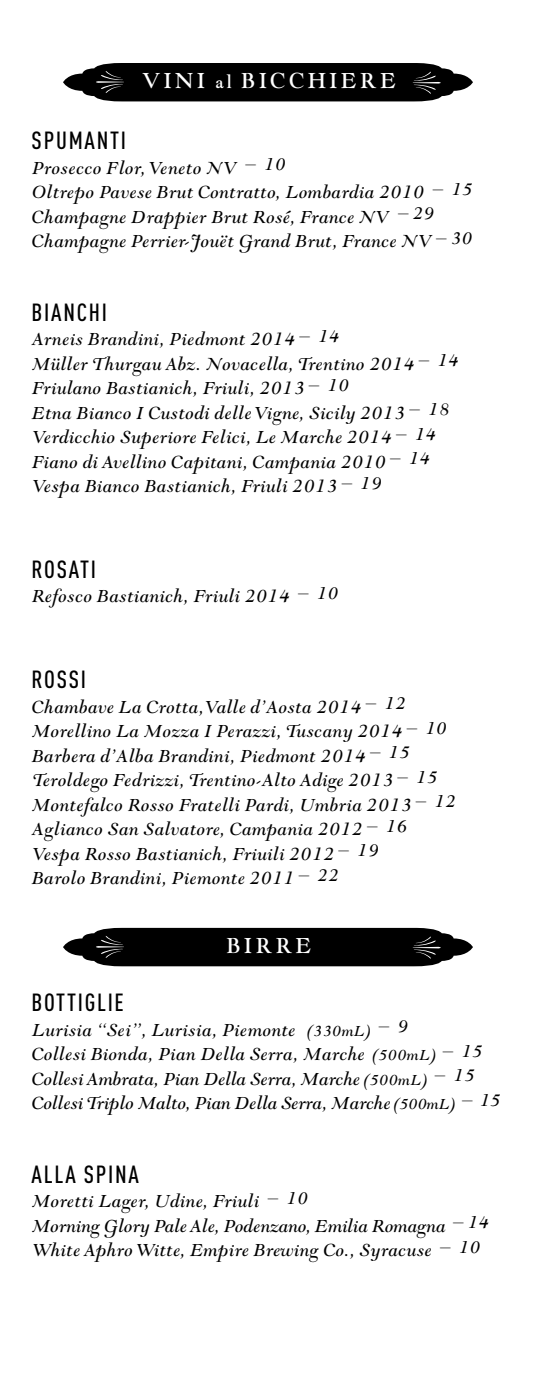
<style>
.page{position:relative;width:536px;height:1386px;background:#fff}
.page>*{position:absolute;margin:0;border:0;box-sizing:border-box;transform-origin:0 0}
.t1{font:26.25px "Goudy Modern MT Std";letter-spacing:.13em;color:#fff}
.t2{font:500 condensed 24.5px "DIN Pro";letter-spacing:.07em;color:#000}
.t3{font:italic 21px/24.5px "Goudy Modern MT Std";letter-spacing:.01em;color:#000}
.t4{font:italic 21px/24.5px "Goudy Modern MT Std";letter-spacing:-.01em;color:#000}
.s1{font-size:21px}
.s2{font-size:17.5px}
</style>
<div class="page">
<svg style="left:63px;top:63px;width:409px;height:38px;background:#191919"></svg>
<svg style="left:63px;top:928px;width:409px;height:38px;background:#191919"></svg>
<p class="t1" style="left:142px;top:66px;width:255px">VINI <span class="s1">al</span> BICCHIERE</p>
<p class="t2" style="left:32px;top:122px;width:96px">SPUMANTI</p>
<p class="t3" style="left:32px;top:156px;width:442px">Prosecco Flor, Veneto NV <sup>–</sup> <sup>10<br></sup>Oltrepo Pavese Brut Contratto, Lombardia 2010 <sup>–</sup> <sup>15<br></sup>Champagne Drappier Brut Rosé, France NV <sup>–</sup> <sup>29<br></sup>Champagne Perrier-Jouët Grand Brut, France NV <sup>–</sup> <sup>30</sup></p>
<p class="t2" style="left:32px;top:294px;width:77px">BIANCHI</p>
<p class="t3" style="left:32px;top:327px;width:428px">Arneis Brandini, Piedmont 2014 <sup>–</sup> <sup>14<br></sup>Müller Thurgau Abz. Novacella, Trentino 2014 <sup>–</sup> <sup>14<br></sup>Friulano Bastianich, Friuli, 2013 <sup>–</sup> <sup>10<br></sup>Etna Bianco I Custodi delle Vigne, Sicily 2013 <sup>–</sup> <sup>18<br></sup>Verdicchio Superiore Felici, Le Marche 2014 <sup>–</sup> <sup>14<br></sup>Fiano di Avellino Capitani, Campania 2010 <sup>–</sup> <sup>14<br></sup>Vespa Bianco Bastianich, Friuli 2013 <sup>–</sup> <sup>19</sup></p>
<p class="t2" style="left:32px;top:551px;width:66px">ROSATI</p>
<p class="t3" style="left:32px;top:585px;width:308px">Refosco Bastianich, Friuli 2014 <sup>–</sup> <sup>10</sup></p>
<p class="t2" style="left:32px;top:661px;width:56px">ROSSI</p>
<p class="t3" style="left:32px;top:695px;width:425px">Chambave La Crotta,Valle d’Aosta 2014 <sup>–</sup> <sup>12<br></sup>Morellino La Mozza I Perazzi, Tuscany 2014 <sup>–</sup> <sup>10<br></sup>Barbera d’Alba Brandini, Piedmont 2014 <sup>–</sup> <sup>15<br></sup>Teroldego Fedrizzi, Trentino-Alto Adige 2013 <sup>–</sup> <sup>15<br></sup>Montefalco Rosso Fratelli Pardi, Umbria 2013 <sup>–</sup> <sup>12<br></sup>Aglianco San Salvatore, Campania 2012 <sup>–</sup> <sup>16<br></sup>Vespa Rosso Bastianich, Friuili 2012 <sup>–</sup> <sup>19<br></sup>Barolo Brandini, Piemonte 2011 <sup>–</sup> <sup>22</sup></p>
<p class="t1" style="left:226px;top:931px;width:86px">BIRRE</p>
<p class="t2" style="left:32px;top:985px;width:94px">BOTTIGLIE</p>
<p class="t4" style="left:32px;top:1018px;width:470px">Lurisia “Sei”, Lurisia, Piemonte <span class="s2">(330mL)</span> <sup>–</sup> <sup>9<br></sup>Collesi Bionda, Pian Della Serra, Marche <span class="s2">(500mL)</span> <sup>–</sup> <sup>15<br></sup>Collesi Ambrata, Pian Della Serra, Marche <span class="s2">(500mL)</span> <sup>–</sup> <sup>15<br></sup>Collesi Triplo Malto, Pian Della Serra, Marche <span class="s2">(500mL)</span> <sup>–</sup> <sup>15</sup></p>
<p class="t2" style="left:32px;top:1156px;width:109px">ALLA SPINA</p>
<p class="t3" style="left:32px;top:1189px;width:459px">Moretti Lager, Udine, Friuli <sup>–</sup> <sup>10<br></sup>Morning Glory Pale Ale, Podenzano, Emilia Romagna <sup>–</sup> <sup>14<br></sup>White Aphro Witte, Empire Brewing Co., Syracuse <sup>–</sup> <sup>10</sup></p>
</div>
